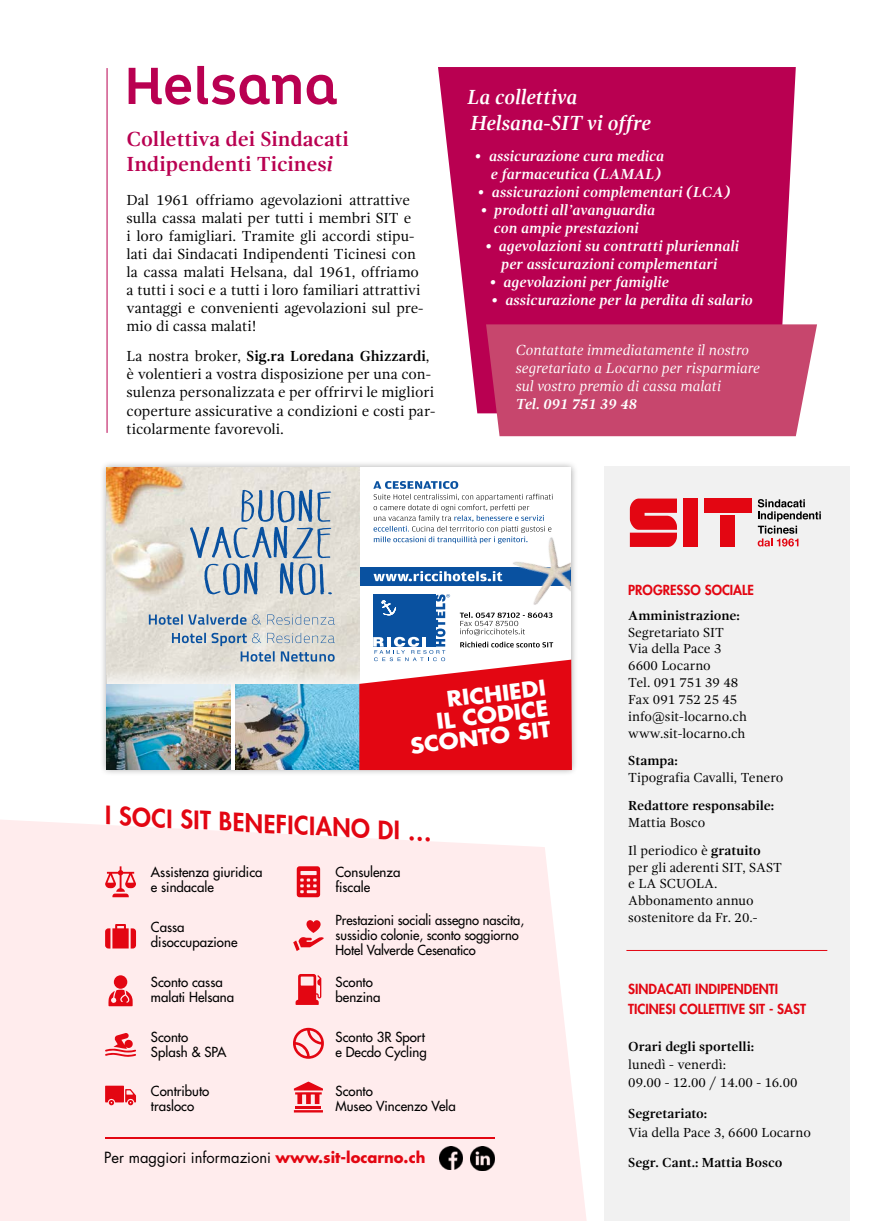
<style>
.page{position:relative;width:893px;height:1221px;background:#fff}
.page>*{position:absolute;margin:0;border:0;box-sizing:border-box;transform-origin:0 0}
.t1{font:800 24.6px "Futura Std";color:#e30612}
.t2{font:700 21.15px/20.7px "Futura Std";color:#fff;text-align:right;scale:1.06 1}
.t3{font:700 21px/25.2px "Gandhi Serif";color:#b90051}
.t4{font:italic 700 21px/25.2px "Gandhi Serif";color:#fff;scale:.96 1}
.t5{font:15px/18px "Gandhi Serif";color:#000}
.t6{font:italic 700 15px/18px "Gandhi Serif";color:#fff;text-align:center}
.t7{font:italic 15px/18px "Gandhi Serif";color:#fff}
.t8{font:15px "Futura Std";color:#000}
.t9{font:13.5px/16.8px "Gandhi Serif";color:#000}
.t10{font:500 13.5px/15px "Futura Std";color:#000}
.t11{font:700 13.5px "Gandhi Serif";color:#000}
.t12{font:500 13.5px/15px "Futura Std";color:#000;scale:.96 1}
.t13{font:800 13.5px/20.1px "Futura Std";color:#e30612}
.s1{font-style:italic}
.s2{font-weight:700}
.s3{font-weight:700;color:#e30612}
</style>
<div class="page">
<svg style="left:0;top:820px;width:586px;height:400px;background:#feeced"></svg>
<svg style="left:438px;top:67px;width:358px;height:346px;background:#bf1660"></svg>
<div style="left:100px;top:460px;width:478px;height:316px;background:#000;opacity:.35"></div>
<div style="left:107px;top:467px;width:464px;height:302px;background:#fff"></div>
<svg style="left:373px;top:481px;width:180px;height:62px"></svg>
<div style="left:356px;top:567px;width:215px;height:19px;background:#0951a0"></div>
<svg style="left:373px;top:571px;width:121px;height:10px"></svg>
<img style="left:494px;top:525px;width:77px;height:69px">
<img style="left:107px;top:467px;width:252px;height:236px">
<svg style="left:172px;top:632px;width:163px;height:29px;background:#bfc8cd"></svg>
<svg style="left:149px;top:614px;width:186px;height:10px;background:#adbcc8"></svg>
<svg style="left:190px;top:489px;width:142px;height:106px;background:#b5c1cb"></svg>
<img style="left:235px;top:684px;width:124px;height:85px">
<img style="left:107px;top:684px;width:123px;height:85px">
<svg style="left:129px;top:68px;width:62px;height:37px"></svg>
<svg style="left:197px;top:66px;width:104px;height:39px"></svg>
<svg style="left:307px;top:75px;width:30px;height:30px"></svg>
<div style="left:604px;top:467px;width:245px;height:753px;background:#f1f1f1"></div>
<div style="left:486px;top:324px;width:331px;height:112px;background:#c7466d"></div>
<hr style="left:107px;top:68px;width:1px;height:365px;background:#b90051">
<svg style="left:630px;top:498px;width:47px;height:49px;background:#e52933"></svg>
<div style="left:683px;top:498px;width:15px;height:49px;background:#e30612"></div>
<div style="left:704px;top:498px;width:47px;height:15px;background:#e30612"></div>
<div style="left:720px;top:515px;width:15px;height:32px;background:#e30612"></div>
<svg style="left:758px;top:499px;width:63px;height:47px"></svg>
<hr style="left:626px;top:950px;width:201px;height:1px;background:#e30612">
<svg style="left:359px;top:594px;width:213px;height:176px"></svg>
<svg style="left:296px;top:973px;width:25px;height:31px"></svg>
<svg style="left:297px;top:866px;width:23px;height:31px"></svg>
<svg style="left:293px;top:919px;width:31px;height:32px"></svg>
<svg style="left:294px;top:1081px;width:29px;height:22px"></svg>
<svg style="left:294px;top:1110px;width:29px;height:2px"></svg>
<hr style="left:295px;top:1105px;width:26px;height:3px;background:#e30612">
<svg style="left:293px;top:1027px;width:31px;height:31px"></svg>
<svg style="left:105px;top:923px;width:31px;height:25px"></svg>
<svg style="left:108px;top:989px;width:25px;height:17px"></svg>
<div style="left:114px;top:975px;width:13px;height:13px;background:#e30612;border-radius:50%"></div>
<svg style="left:105px;top:1032px;width:31px;height:24px"></svg>
<svg style="left:105px;top:1085px;width:31px;height:20px"></svg>
<svg style="left:105px;top:866px;width:31px;height:31px"></svg>
<hr style="left:105px;top:1137px;width:389px;height:1px;background:#e30612">
<img style="left:470px;top:1146px;width:24px;height:24px">
<img style="left:440px;top:1146px;width:23px;height:23px">
<h3 class="t3" style="left:126px;top:126px;width:224px">Collettiva dei Sindacati<br>Indipendenti Ticines<span class="s1">i</span></h3>
<p class="t5" style="left:126px;top:191px;width:298px">Dal 1961 offriamo agevolazioni attrattive sulla cassa malati per tutti i membri SIT e<br>i loro famigliari. Tramite gli accordi stipu&shy;lati dai Sindacati Indipendenti Ticinesi con la cassa malati Helsana, dal 1961, offriamo a tutti i soci e a tutti i loro familiari attrattivi vantaggi e convenienti agevolazioni sul pre&shy;mio di cassa malati!</p>
<p class="t5" style="left:126px;top:347px;width:310px">La nostra broker, <span class="s2">Sig.ra Loredana Ghizzardi</span>, è volentieri a vostra disposizione per una con&shy;sulenza personalizzata e per offrirvi le migliori coperture assicurative a condizioni e costi par&shy;ticolarmente favorevoli.</p>
<h3 class="t4" style="left:467px;top:85px;width:193px">La collettiva<br>Helsana-SIT vi offre</h3>
<p class="t6" style="left:475px;top:147px;width:191px;text-align:right">• assicurazione cura medica e farmaceutica (LAMAL)</p>
<p class="t6" style="left:478px;top:183px;width:254px">• assicurazioni complementari (LCA)</p>
<p class="t6" style="left:481px;top:201px;width:176px">• prodotti all’avanguardia con ampie prestazioni</p>
<p class="t6" style="left:485px;top:237px;width:255px">• agevolazioni su contratti pluriennali per assicurazioni complementari</p>
<p class="t6" style="left:490px;top:273px;width:181px">• agevolazioni per famiglie</p>
<p class="t6" style="left:491px;top:291px;width:263px">• assicurazione per la perdita di salario</p>
<p class="t7" style="left:516px;top:341px;width:246px">Contattate immediatamente il nostro segretariato a Locarno per risparmiare sul vostro premio di cassa malati</p>
<p class="t6" style="left:516px;top:395px;width:123px">Tel. 091 751 39 48</p>
<h2 class="t2" style="left:404px;top:694px;width:135px;rotate:-7deg">RICHIEDI<br>IL CODICE<br>SCONTO SIT</h2>
<h1 class="t1" style="left:106px;top:799px;width:329px;rotate:3deg">I SOCI SIT BENEFICIANO DI …</h1>
<p class="t10" style="left:151px;top:865px;width:113px">Assistenza giuridica e sindacale</p>
<p class="t10" style="left:151px;top:919px;width:88px">Cassa disoccupazione</p>
<p class="t10" style="left:151px;top:974px;width:85px">Sconto cassa malati Helsana</p>
<p class="t10" style="left:151px;top:1029px;width:77px">Sconto<br>Splash &amp; SPA</p>
<p class="t10" style="left:151px;top:1083px;width:60px">Contributo trasloco</p>
<p class="t10" style="left:336px;top:865px;width:66px">Consulenza fiscale</p>
<p class="t12" style="left:336px;top:912px;width:198px">Prestazioni sociali assegno nascita, sussidio colonie, sconto soggiorno<br>Hotel Valverde Cesenatico</p>
<p class="t10" style="left:336px;top:974px;width:46px">Sconto benzina</p>
<p class="t10" style="left:336px;top:1029px;width:93px">Sconto 3R Sport e Decdo Cycling</p>
<p class="t10" style="left:336px;top:1083px;width:122px">Sconto<br>Museo Vincenzo Vela</p>
<p class="t8" style="left:104px;top:1147px;width:323px">Per maggiori informazioni <span class="s3">www.sit-locarno.ch</span></p>
<p class="t13" style="left:628px;top:580px;width:127px">PROGRESSO SOCIALE</p>
<p class="t11" style="left:628px;top:607px;width:113px">Amministrazione:</p>
<p class="t9" style="left:628px;top:623px;width:120px">Segretariato SIT<br>Via della Pace 3<br>6600 Locarno<br>Tel. 091 751 39 48<br>Fax 091 752 25 45 info@sit-locarno.ch www.sit-locarno.ch</p>
<p class="t11" style="left:628px;top:753px;width:51px">Stampa:</p>
<p class="t9" style="left:628px;top:769px;width:156px">Tipografia Cavalli, Tenero</p>
<p class="t11" style="left:628px;top:797px;width:147px">Redattore responsabile:</p>
<p class="t9" style="left:628px;top:808px;width:134px;line-height:27.8px">Mattia Bosco<br>Il periodico è <span class="s2">gratuito</span></p>
<p class="t9" style="left:628px;top:858px;width:155px">per gli aderenti SIT, SAST e LA SCUOLA.<br>Abbonamento annuo sostenitore da Fr. 20.-</p>
<p class="t13" style="left:628px;top:978px;width:179px">SINDACATI INDIPENDENTI<br>TICINESI COLLETTIVE SIT - SAST</p>
<p class="t11" style="left:628px;top:1038px;width:127px">Orari degli sportelli:</p>
<p class="t9" style="left:628px;top:1055px;width:171px;line-height:18.3px">lunedì - venerdì:<br>09.00 - 12.00 / 14.00 - 16.00</p>
<p class="t11" style="left:628px;top:1105px;width:80px">Segretariato:</p>
<p class="t9" style="left:628px;top:1123px;width:184px">Via della Pace 3, 6600 Locarno</p>
<p class="t11" style="left:628px;top:1154px;width:156px">Segr. Cant.: Mattia Bosco</p>
</div>
